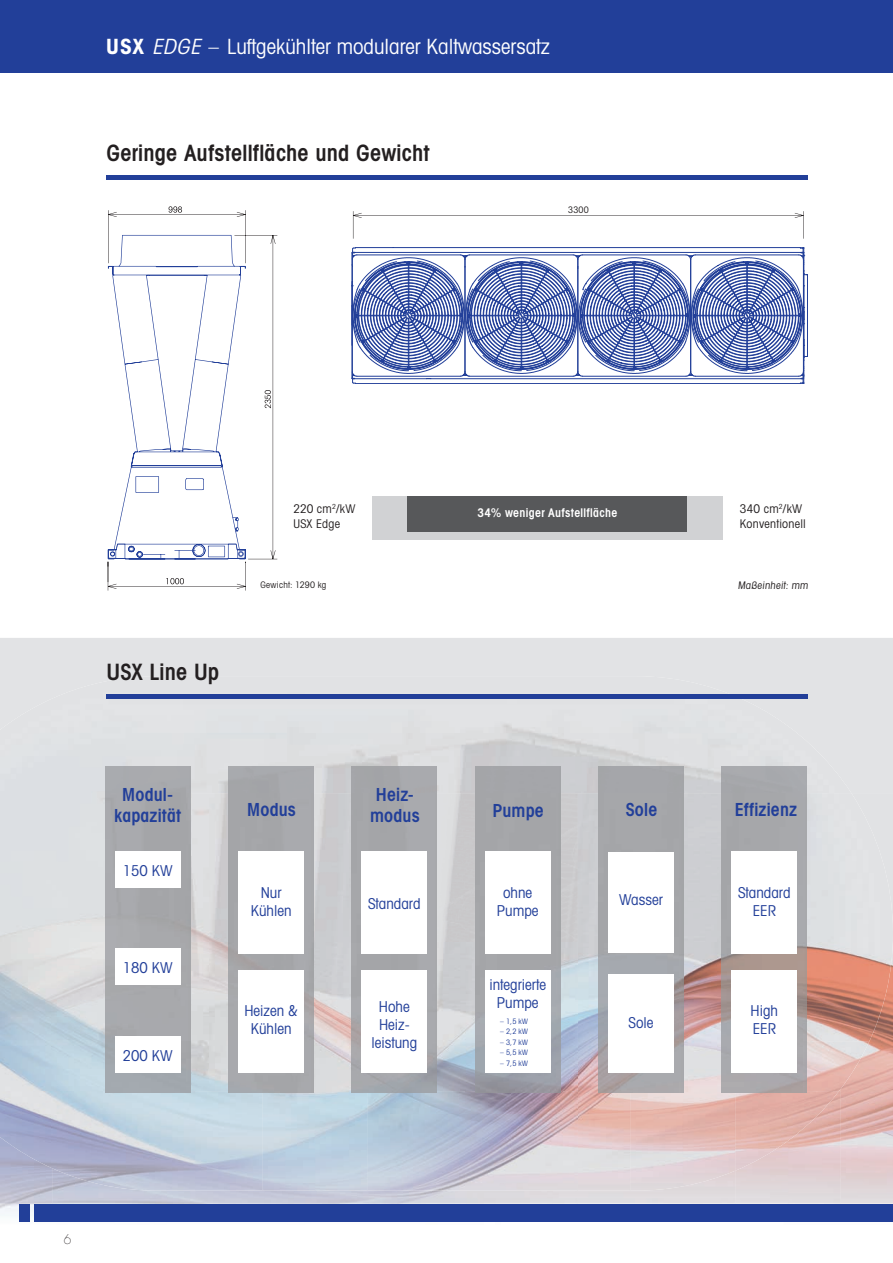
<style>
.page{position:relative;width:893px;height:1263px;background:#fff}
.page>*{position:absolute;margin:0;border:0;box-sizing:border-box;transform-origin:0 0}
.t1{font:600 condensed 22.5px "Avant Garde";letter-spacing:.005em;color:#231f20}
.t2{font:condensed 21px "Avant Garde";color:#fff}
.t3{font:600 condensed 18px/21.6px "Avant Garde";letter-spacing:.005em;color:#223f99;text-align:center}
.t4{font:condensed 15px/18px "Avant Garde";color:#223f99;text-align:center}
.t5{font:200 13.5px "ITC Avant Garde Std";color:#231f20}
.t6{font:condensed 12px/14.4px "Avant Garde";letter-spacing:.02em;color:#231f20}
.t7{font:600 condensed 12px "Avant Garde";letter-spacing:.025em;color:#fff}
.t8{font:condensed 10.5px "Avant Garde";color:#231f20}
.t9{font:condensed 9px "Avant Garde";letter-spacing:.03em;color:#231f20}
.t10{font:condensed 7.5px "Avant Garde";color:#223f99}
.s1{font-weight:700}
.s2{font-style:italic}
</style>
<div class="page">
<div style="left:0;top:638px;width:893px;height:155px;background:#e2e3e5"></div>
<img style="left:0;top:676px;width:851px;height:117px">
<img style="left:0;top:1203px;width:893px;height:19px">
<img style="left:841px;top:1042px;width:52px;height:161px">
<img style="left:788px;top:1091px;width:53px;height:112px">
<img style="left:190px;top:793px;width:125px;height:298px">
<img style="left:315px;top:793px;width:53px;height:398px">
<img style="left:437px;top:793px;width:141px;height:298px">
<img style="left:578px;top:793px;width:52px;height:398px">
<img style="left:683px;top:793px;width:53px;height:393px">
<img style="left:807px;top:793px;width:86px;height:249px">
<img style="left:807px;top:1041px;width:62px;height:50px">
<img style="left:0;top:1091px;width:315px;height:100px">
<img style="left:368px;top:1091px;width:210px;height:100px">
<img style="left:735px;top:1091px;width:104px;height:50px">
<img style="left:735px;top:1141px;width:53px;height:30px">
<div style="left:372px;top:497px;width:351px;height:43px;background:#d1d2d4"></div>
<div style="left:408px;top:497px;width:279px;height:35px;background:#57585a"></div>
<hr style="left:106px;top:175px;width:702px;height:4px;background:#223f99">
<svg style="left:108px;top:210px;width:169px;height:381px"></svg>
<svg style="left:166px;top:578px;width:18px;height:6px"></svg>
<svg style="left:265px;top:390px;width:6px;height:18px"></svg>
<svg style="left:169px;top:206px;width:13px;height:7px"></svg>
<hr style="left:106px;top:694px;width:702px;height:4px;background:#223f99">
<div style="left:105px;top:766px;width:85px;height:327px;background:#a8a9ac"></div>
<div style="left:229px;top:766px;width:85px;height:327px;background:#a6a7aa"></div>
<div style="left:352px;top:766px;width:85px;height:327px;background:#a6a7aa"></div>
<img style="left:475px;top:766px;width:85px;height:327px">
<img style="left:598px;top:766px;width:86px;height:327px">
<img style="left:722px;top:766px;width:85px;height:327px">
<div style="left:115px;top:851px;width:66px;height:37px;background:#fff"></div>
<div style="left:115px;top:948px;width:66px;height:37px;background:#fff"></div>
<div style="left:115px;top:1036px;width:66px;height:37px;background:#fff"></div>
<div style="left:238px;top:851px;width:66px;height:103px;background:#fff"></div>
<div style="left:238px;top:971px;width:66px;height:102px;background:#fff"></div>
<div style="left:361px;top:851px;width:66px;height:103px;background:#fff"></div>
<div style="left:361px;top:971px;width:66px;height:102px;background:#fff"></div>
<div style="left:485px;top:851px;width:66px;height:103px;background:#fff"></div>
<div style="left:485px;top:971px;width:66px;height:102px;background:#fff"></div>
<div style="left:608px;top:851px;width:66px;height:101px;background:#fff"></div>
<div style="left:731px;top:851px;width:66px;height:103px;background:#fff"></div>
<div style="left:731px;top:971px;width:66px;height:102px;background:#fff"></div>
<div style="left:608px;top:974px;width:66px;height:99px;background:#fff"></div>
<div style="left:0;top:0;width:893px;height:72px;background:#223f99"></div>
<div style="left:19px;top:1204px;width:11px;height:17px;background:#223f99"></div>
<div style="left:35px;top:1204px;width:858px;height:17px;background:#223f99"></div>
<svg style="left:352px;top:247px;width:456px;height:137px"></svg>
<svg style="left:353px;top:211px;width:450px;height:28px"></svg>
<h2 class="t2" style="left:106px;top:33px;width:445px"><span class="s1">USX</span> <span class="s2">EDGE</span> – Luftgekühlter modularer Kaltwassersatz</h2>
<h1 class="t1" style="left:106px;top:139px;width:325px">Geringe Aufstellfläche und Gewicht</h1>
<p class="t9" style="left:568px;top:205px;width:22px">3300</p>
<h1 class="t1" style="left:106px;top:658px;width:114px">USX Line Up</h1>
<p class="t6" style="left:293px;top:502px;width:64px">220 cm<sup>2</sup>/kW<br>USX Edge</p>
<p class="t7" style="left:477px;top:505px;width:141px">34% weniger Aufstellfläche</p>
<p class="t6" style="left:740px;top:502px;width:67px">340 cm<sup>2</sup>/kW<br>Konventionell</p>
<p class="t9" style="left:260px;top:579px;width:67px">Gewicht: 1290 kg</p>
<p class="t8" style="left:738px;top:578px;width:73px">Maßeinheit: mm</p>
<p class="t3" style="left:114px;top:783px;width:68px">Modul&shy;kapazität</p>
<p class="t4" style="left:123px;top:861px;width:52px">150 KW</p>
<p class="t4" style="left:123px;top:958px;width:52px">180 KW</p>
<p class="t4" style="left:123px;top:1046px;width:52px">200 KW</p>
<p class="t3" style="left:247px;top:798px;width:50px">Modus</p>
<p class="t4" style="left:251px;top:883px;width:42px">Nur<br>Kühlen</p>
<p class="t4" style="left:244px;top:1001px;width:55px">Heizen &amp;<br>Kühlen</p>
<p class="t3" style="left:370px;top:783px;width:51px">Heiz&shy;modus</p>
<p class="t4" style="left:368px;top:895px;width:54px">Standard</p>
<p class="t4" style="left:371px;top:997px;width:47px">Hohe<br>Heiz&shy;leistung</p>
<p class="t3" style="left:493px;top:799px;width:53px">Pumpe</p>
<p class="t3" style="left:626px;top:798px;width:33px">Sole</p>
<p class="t3" style="left:735px;top:798px;width:64px">Effizienz</p>
<p class="t4" style="left:497px;top:883px;width:43px">ohne<br>Pumpe</p>
<p class="t4" style="left:489px;top:975px;width:58px">integrierte<br>Pumpe</p>
<p class="t10" style="left:500px;top:1016px;width:29px">– 1,5 kW</p>
<p class="t10" style="left:500px;top:1027px;width:29px">– 2,2 kW</p>
<p class="t10" style="left:500px;top:1037px;width:29px">– 3,7 kW</p>
<p class="t10" style="left:500px;top:1048px;width:29px">– 5,5 kW</p>
<p class="t10" style="left:500px;top:1058px;width:29px">– 7,5 kW</p>
<p class="t4" style="left:619px;top:890px;width:45px">Wasser</p>
<p class="t4" style="left:738px;top:883px;width:54px">Standard<br>EER</p>
<p class="t4" style="left:628px;top:1013px;width:26px">Sole</p>
<p class="t4" style="left:751px;top:1001px;width:29px;text-align:left">High<br>EER</p>
<p class="t5" style="left:64px;top:1231px;width:9px">6</p>
</div>
